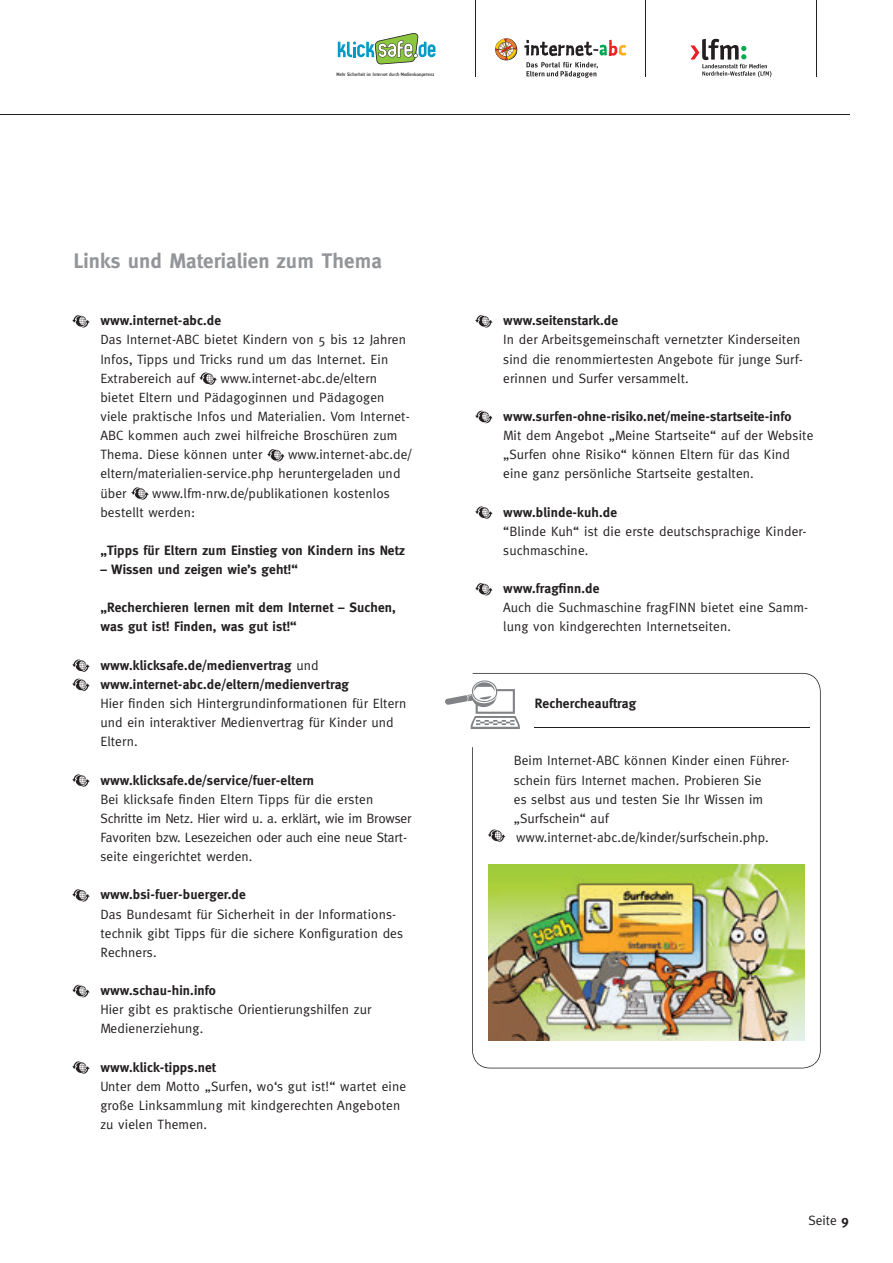
<style>
.page{position:relative;width:893px;height:1263px;background:#fff}
.page>*{position:absolute;margin:0;border:0;box-sizing:border-box;transform-origin:0 0}
.t1{font:700 21px "Meta";letter-spacing:.005em;color:#939598}
.t2{font:13.5px/19.2px "Meta";letter-spacing:.01em;color:#231f20}
.t3{font:700 13.5px/19.2px "Meta";letter-spacing:.01em;color:#231f20}
.t4{font:13.5px/19.2px "Meta";letter-spacing:-.01em;color:#231f20}
.t5{font:4.65px "Amoebia Sans";color:#231f20}
.s1{font-weight:400}
.s2{font-weight:700}
</style>
<div class="page">
<svg style="left:472px;top:673px;width:349px;height:395px"></svg>
<svg style="left:475px;top:315px;width:17px;height:13px"></svg>
<svg style="left:475px;top:411px;width:17px;height:12px"></svg>
<svg style="left:475px;top:506px;width:17px;height:13px"></svg>
<svg style="left:475px;top:583px;width:17px;height:12px"></svg>
<svg style="left:488px;top:829px;width:17px;height:13px"></svg>
<svg style="left:72px;top:315px;width:18px;height:13px"></svg>
<svg style="left:199px;top:372px;width:18px;height:13px"></svg>
<svg style="left:267px;top:449px;width:18px;height:12px"></svg>
<svg style="left:131px;top:487px;width:18px;height:13px"></svg>
<svg style="left:72px;top:659px;width:18px;height:13px"></svg>
<svg style="left:72px;top:679px;width:18px;height:12px"></svg>
<svg style="left:72px;top:774px;width:18px;height:13px"></svg>
<svg style="left:72px;top:889px;width:18px;height:13px"></svg>
<svg style="left:72px;top:985px;width:18px;height:12px"></svg>
<svg style="left:72px;top:1061px;width:18px;height:13px"></svg>
<svg style="left:445px;top:680px;width:75px;height:49px"></svg>
<hr style="left:535px;top:727px;width:275px;height:1px;background:#231f20">
<img style="left:488px;top:864px;width:316px;height:177px">
<svg style="left:495px;top:38px;width:22px;height:22px"></svg>
<svg style="left:524px;top:40px;width:102px;height:38px"></svg>
<svg style="left:338px;top:33px;width:97px;height:31px"></svg>
<svg style="left:690px;top:39px;width:81px;height:38px"></svg>
<hr style="left:0;top:114px;width:850px;height:1px;background:#231f20">
<hr style="left:475px;top:0;width:1px;height:77px;background:#231f20">
<hr style="left:645px;top:0;width:1px;height:77px;background:#231f20">
<hr style="left:816px;top:0;width:1px;height:77px;background:#231f20">
<p class="t5" style="left:337px;top:71px;width:99px">Mehr Sicherheit im Internet durch Medienkompetenz</p>
<h1 class="t1" style="left:73px;top:248px;width:310px">Links und Materialien zum Thema</h1>
<p class="t3" style="left:100px;top:311px;width:122px">www.internet-abc.de</p>
<p class="t2" style="left:100px;top:330px;width:307px">Das Internet-ABC bietet Kindern von 5 bis 12 Jahren<br>Infos, Tipps und Tricks rund um das Internet. Ein<br>Extrabereich auf</p>
<p class="t2" style="left:100px;top:368px;width:311px;text-indent:120px">www.internet-abc.de/eltern bietet Eltern und Pädagoginnen und Pädagogen viele praktische Infos und Materialien. Vom Internet-ABC kommen auch zwei hilfreiche Broschüren zum Thema. Diese können unter</p>
<p class="t2" style="left:100px;top:445px;width:313px;text-indent:188px">www.internet-abc.de/ eltern/materialien-service.php heruntergeladen und über</p>
<p class="t2" style="left:100px;top:483px;width:291px;text-indent:52px">www.lfm-nrw.de/publikationen kostenlos bestellt werden:</p>
<p class="t3" style="left:100px;top:541px;width:306px">„Tipps für Eltern zum Einstieg von Kindern ins Netz</p>
<p class="t3" style="left:100px;top:560px;width:199px">– Wissen und zeigen wie’s geht!“</p>
<p class="t3" style="left:100px;top:598px;width:297px">„Recherchieren lernen mit dem Internet – Suchen, was gut ist! Finden, was gut ist!“</p>
<p class="t3" style="left:100px;top:655px;width:250px">www.klicksafe.de/medienvertrag <span class="s1">und </span>www.internet-abc.de/eltern/medienvertrag</p>
<p class="t2" style="left:100px;top:694px;width:307px">Hier finden sich Hintergrundinformationen für Eltern und ein interaktiver Medienvertrag für Kinder und<br>Eltern.</p>
<p class="t3" style="left:100px;top:770px;width:215px">www.klicksafe.de/service/fuer-eltern</p>
<p class="t4" style="left:100px;top:789px;width:313px">Bei klicksafe finden Eltern Tipps für die ersten Schritte im Netz. Hier wird u. a. erklärt, wie im Browser Favoriten bzw. Lesezeichen oder auch eine neue Start&shy;seite eingerichtet werden.</p>
<p class="t3" style="left:100px;top:885px;width:147px">www.bsi-fuer-buerger.de</p>
<p class="t2" style="left:100px;top:904px;width:304px">Das Bundesamt für Sicherheit in der Informations&shy;technik gibt Tipps für die sichere Konfiguration des<br>Rechners.</p>
<p class="t3" style="left:100px;top:981px;width:117px">www.schau-hin.info</p>
<p class="t2" style="left:100px;top:1000px;width:273px">Hier gibt es praktische Orientierungshilfen zur<br>Medienerziehung.</p>
<p class="t3" style="left:100px;top:1057px;width:117px">www.klick-tipps.net</p>
<p class="t2" style="left:100px;top:1076px;width:307px">Unter dem Motto „Surfen, wo‘s gut ist!“ wartet eine große Linksammlung mit kindgerechten Angeboten zu vielen Themen.</p>
<p class="t3" style="left:503px;top:311px;width:116px">www.seitenstark.de</p>
<p class="t2" style="left:503px;top:330px;width:301px">In der Arbeitsgemeinschaft vernetzter Kinderseiten sind die renommiertesten Angebote für junge Surf&shy;erinnen und Surfer versammelt.</p>
<p class="t3" style="left:503px;top:407px;width:290px">www.surfen-ohne-risiko.net/meine-startseite-info</p>
<p class="t2" style="left:503px;top:426px;width:312px">Mit dem Angebot „Meine Startseite“ auf der Website „Surfen ohne Risiko“ können Eltern für das Kind eine ganz persönliche Startseite gestalten.</p>
<p class="t3" style="left:503px;top:502px;width:115px">www.blinde-kuh.de</p>
<p class="t2" style="left:503px;top:521px;width:305px">“Blinde Kuh“ ist die erste deutschsprachige Kinder&shy;suchmaschine.</p>
<p class="t3" style="left:503px;top:579px;width:98px">www.fragfinn.de</p>
<p class="t2" style="left:503px;top:598px;width:306px">Auch die Suchmaschine fragFINN bietet eine Samm&shy;lung von kindgerechten Internetseiten.</p>
<p class="t3" style="left:535px;top:694px;width:103px">Rechercheauftrag</p>
<p class="t2" style="left:514px;top:751px;width:277px">Beim Internet-ABC können Kinder einen Führer&shy;schein fürs Internet machen. Probieren Sie<br>es selbst aus und testen Sie Ihr Wissen im „Surfschein“ auf www.internet-abc.de/kinder/surfschein.php.</p>
<p class="t2" style="left:808px;top:1210px;width:42px">Seite <span class="s2">9</span></p>
</div>
